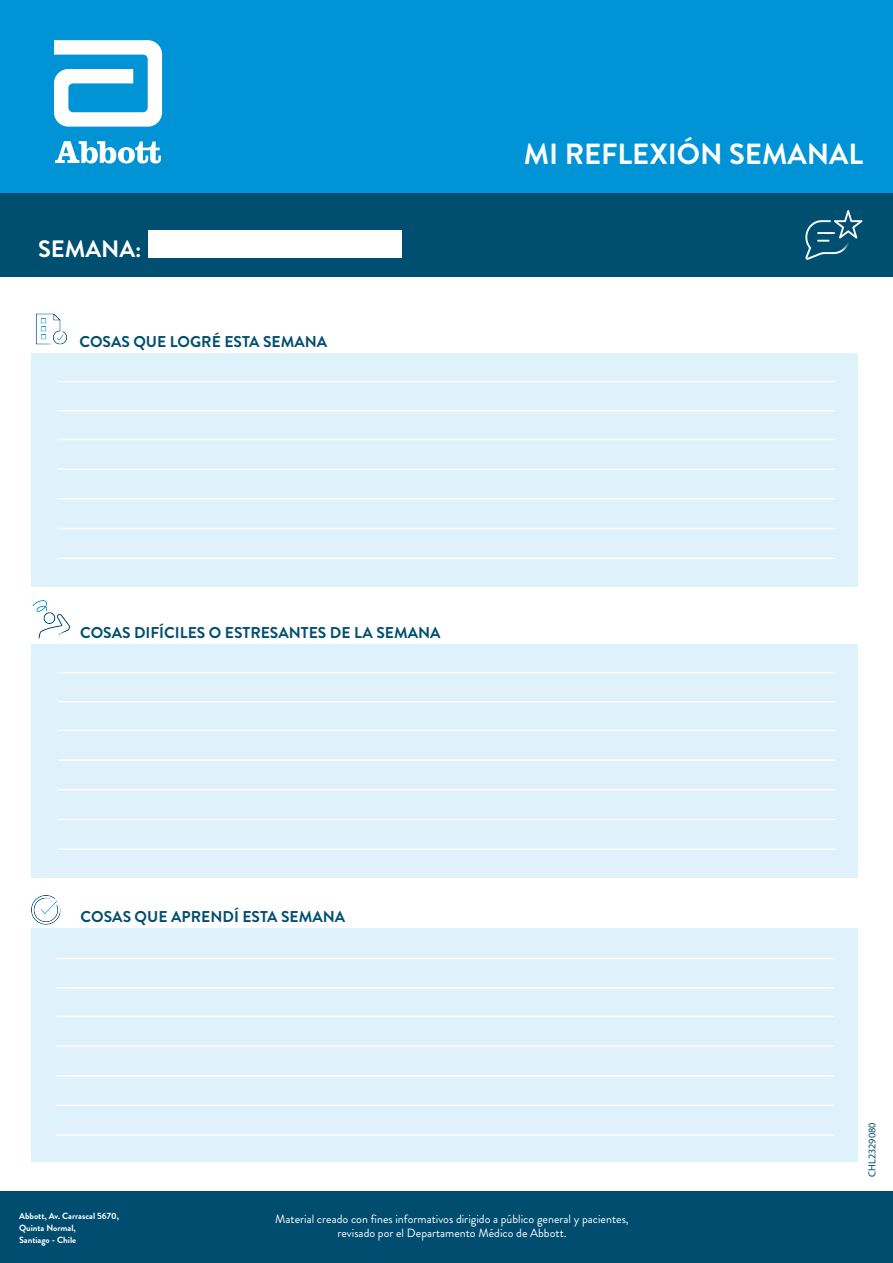
<style>
.page{position:relative;width:893px;height:1263px;background:#fff}
.page>*{position:absolute;margin:0;border:0;box-sizing:border-box;transform-origin:0 0}
.t1{font:700 29.1px "Brandon Grotesque";color:#fff}
.t2{font:700 23.7px "Brandon Grotesque";color:#fff}
.t3{font:700 15.6px "Brandon Grotesque";color:#004f71}
.t4{font:12px/14px "Brandon Grotesque";color:#fff;text-align:center}
.t5{font:10.2px "Myriad Pro";color:#004d70}
.t6{font:700 9px/12px "Brandon Grotesque";color:#fff}
</style>
<div class="page">
<div style="left:0;top:192px;width:893px;height:85px;background:#004f71"></div>
<div style="left:148px;top:231px;width:254px;height:27px;background:#fff"></div>
<img style="left:35px;top:313px;width:32px;height:32px">
<img style="left:31px;top:896px;width:30px;height:29px">
<div style="left:31px;top:353px;width:827px;height:233px;background:#dff2fc"></div>
<div style="left:31px;top:644px;width:827px;height:233px;background:#dff2fc"></div>
<div style="left:31px;top:929px;width:827px;height:233px;background:#dff2fc"></div>
<img style="left:806px;top:210px;width:57px;height:50px">
<img style="left:32px;top:601px;width:37px;height:37px">
<div style="left:0;top:1191px;width:893px;height:72px;background:#004d70"></div>
<div style="left:0;top:0;width:893px;height:192px;background:#0094d6"></div>
<svg style="left:54px;top:40px;width:108px;height:87px"></svg>
<svg style="left:55px;top:141px;width:106px;height:22px"></svg>
<hr style="left:58px;top:381px;width:777px;height:1px;background:#fff">
<hr style="left:58px;top:410px;width:777px;height:1px;background:#fff">
<hr style="left:58px;top:439px;width:777px;height:1px;background:#fff">
<hr style="left:58px;top:468px;width:777px;height:2px;background:#fff">
<hr style="left:58px;top:498px;width:777px;height:1px;background:#fff">
<hr style="left:58px;top:528px;width:777px;height:1px;background:#fff">
<hr style="left:58px;top:557px;width:777px;height:2px;background:#fff">
<hr style="left:58px;top:672px;width:777px;height:1px;background:#fff">
<hr style="left:58px;top:701px;width:777px;height:1px;background:#fff">
<hr style="left:58px;top:730px;width:777px;height:1px;background:#fff">
<hr style="left:58px;top:759px;width:777px;height:2px;background:#fff">
<hr style="left:58px;top:789px;width:777px;height:1px;background:#fff">
<hr style="left:58px;top:819px;width:777px;height:1px;background:#fff">
<hr style="left:58px;top:848px;width:777px;height:2px;background:#fff">
<hr style="left:56px;top:958px;width:778px;height:1px;background:#fff">
<hr style="left:56px;top:987px;width:778px;height:1px;background:#fff">
<hr style="left:56px;top:1016px;width:778px;height:1px;background:#fff">
<hr style="left:56px;top:1045px;width:778px;height:2px;background:#fff">
<hr style="left:56px;top:1075px;width:778px;height:1px;background:#fff">
<hr style="left:56px;top:1105px;width:778px;height:1px;background:#fff">
<hr style="left:56px;top:1134px;width:778px;height:2px;background:#fff">
<h2 class="t2" style="left:38px;top:232px;width:105px">SEMANA:</h2>
<h3 class="t3" style="left:79px;top:331px;width:249px">COSAS QUE LOGRÉ ESTA SEMANA</h3>
<h1 class="t1" style="left:524px;top:133px;width:341px">MI REFLEXIÓN SEMANAL</h1>
<h3 class="t3" style="left:80px;top:622px;width:362px">COSAS DIFÍCILES O ESTRESANTES DE LA SEMANA</h3>
<h3 class="t3" style="left:81px;top:906px;width:266px">COSAS QUE APRENDÍ ESTA SEMANA</h3>
<p class="t5" style="left:866px;top:1177px;width:56px;rotate:-90deg">CHL2329080</p>
<p class="t6" style="left:19px;top:1210px;width:102px">Abbott, Av. Carrascal 5670,<br>Quinta Normal,<br>Santiago - Chile</p>
<p class="t4" style="left:275px;top:1212px;width:355px">Material creado con fines informativos dirigido a público general y pacientes, revisado por el Departamento Médico de Abbott.</p>
</div>
